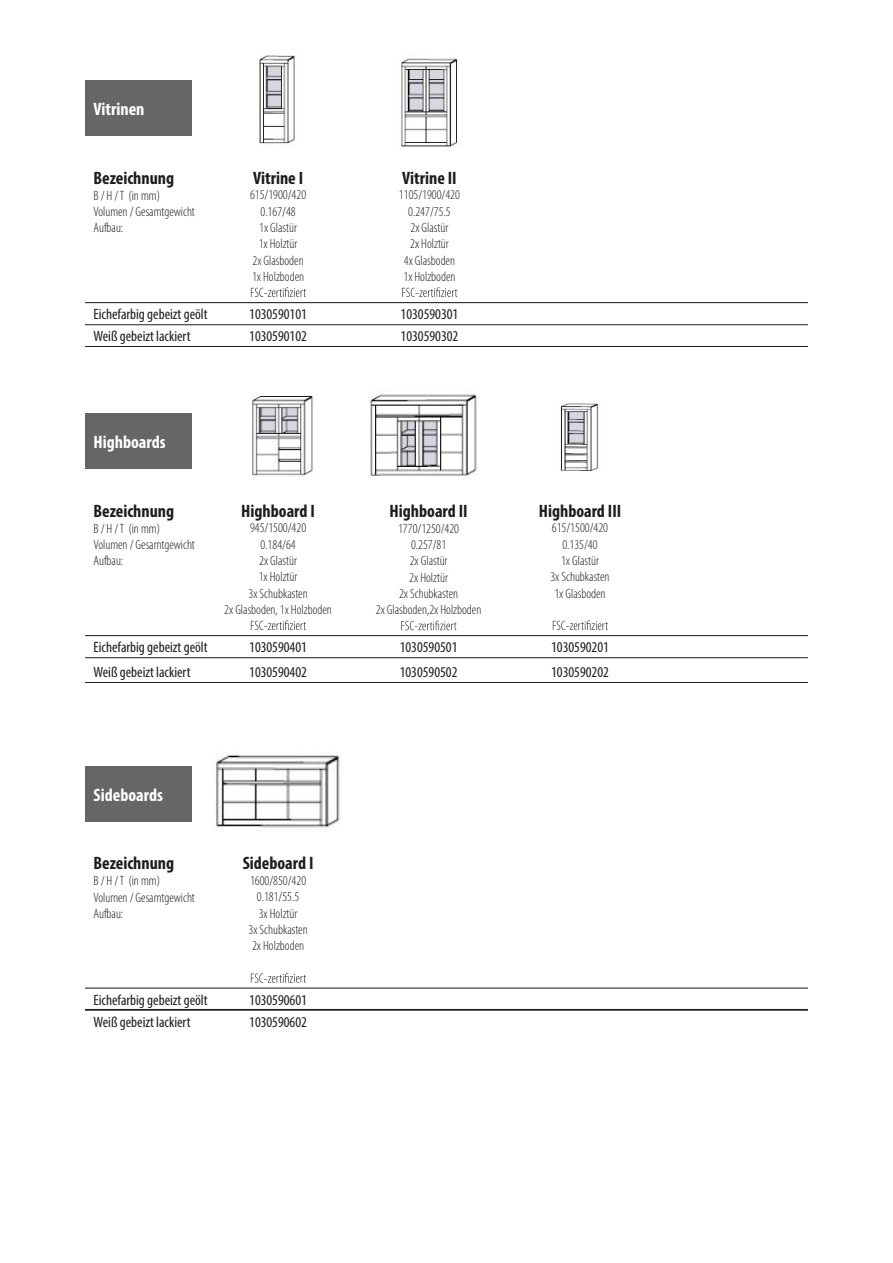
<style>
.page{position:relative;width:893px;height:1263px;background:#fff}
.page>*{position:absolute;margin:0;border:0;box-sizing:border-box;transform-origin:0 0}
.t1{font:700 condensed 18px "Myriad Pro";color:#1d1d1b}
.t2{font:700 condensed 18px "Myriad Pro";color:#fff}
.t3{font:condensed 15px/21.8px "Myriad Pro";color:#1d1d1b}
.t4{font:300 condensed 13.5px/16.2px "Myriad Pro";color:#1d1d1b;text-align:center}
</style>
<div class="page">
<div style="left:85px;top:81px;width:106px;height:55px;background:#666665"></div>
<hr style="left:85px;top:302px;width:723px;height:1px;background:#1d1d1b">
<hr style="left:85px;top:324px;width:723px;height:1px;background:#1d1d1b">
<hr style="left:85px;top:346px;width:723px;height:1px;background:#1d1d1b">
<div style="left:85px;top:766px;width:106px;height:55px;background:#666665"></div>
<hr style="left:85px;top:987px;width:723px;height:2px;background:#1d1d1b">
<hr style="left:85px;top:1010px;width:723px;height:1px;background:#1d1d1b">
<hr style="left:85px;top:1009px;width:723px;height:1px;background:#1d1d1b">
<div style="left:85px;top:414px;width:106px;height:55px;background:#666665"></div>
<hr style="left:85px;top:635px;width:723px;height:1px;background:#1d1d1b">
<hr style="left:85px;top:657px;width:723px;height:1px;background:#1d1d1b">
<hr style="left:85px;top:682px;width:723px;height:1px;background:#1d1d1b">
<img style="left:259px;top:55px;width:36px;height:89px">
<svg style="left:251px;top:287px;width:55px;height:10px"></svg>
<img style="left:401px;top:58px;width:56px;height:89px">
<svg style="left:402px;top:287px;width:55px;height:10px"></svg>
<img style="left:251px;top:394px;width:62px;height:82px">
<svg style="left:251px;top:620px;width:55px;height:10px"></svg>
<img style="left:370px;top:394px;width:107px;height:82px">
<svg style="left:401px;top:621px;width:55px;height:9px"></svg>
<img style="left:560px;top:403px;width:39px;height:68px">
<svg style="left:553px;top:620px;width:55px;height:10px"></svg>
<img style="left:215px;top:753px;width:125px;height:77px">
<svg style="left:251px;top:973px;width:55px;height:10px"></svg>
<h1 class="t2" style="left:94px;top:98px;width:52px">Vitrinen</h1>
<h1 class="t1" style="left:94px;top:167px;width:82px">Bezeichnung</h1>
<p class="t4" style="left:94px;top:187px;width:103px;text-align:left">B / H /T (in mm)<br>Volumen / Gesamtgewicht<br>Aufbau:</p>
<p class="t3" style="left:94px;top:303px;width:116px">Eichefarbig gebeizt geölt<br>Weiß gebeizt lackiert</p>
<h1 class="t1" style="left:253px;top:166px;width:52px">Vitrine I</h1>
<p class="t4" style="left:252px;top:219px;width:54px">1x Glastür<br>1x Holztür<br>2x Glasboden<br>1x Holzboden</p>
<p class="t3" style="left:249px;top:303px;width:59px">1030590101<br>1030590102</p>
<p class="t4" style="left:250px;top:187px;width:58px">615/1900/420<br>0.167/48</p>
<h1 class="t2" style="left:94px;top:431px;width:74px">Highboards</h1>
<h1 class="t1" style="left:94px;top:499px;width:82px">Bezeichnung</h1>
<p class="t4" style="left:94px;top:520px;width:103px;text-align:left">B / H /T (in mm)<br>Volumen / Gesamtgewicht<br>Aufbau:</p>
<p class="t3" style="left:94px;top:635px;width:116px;line-height:24.8px">Eichefarbig gebeizt geölt<br>Weiß gebeizt lackiert</p>
<h1 class="t1" style="left:241px;top:499px;width:75px">Highboard I</h1>
<p class="t4" style="left:224px;top:552px;width:109px">2x Glastür<br>1x Holztür<br>3x Schubkasten<br>2x Glasboden, 1x Holzboden</p>
<p class="t3" style="left:249px;top:634px;width:59px;line-height:24.8px">1030590401<br>1030590402</p>
<p class="t4" style="left:250px;top:519px;width:58px">945/1500/420<br>0.184/64</p>
<h1 class="t2" style="left:94px;top:783px;width:71px">Sideboards</h1>
<h1 class="t1" style="left:94px;top:852px;width:82px">Bezeichnung</h1>
<p class="t4" style="left:94px;top:873px;width:103px;text-align:left">B / H /T (in mm)<br>Volumen / Gesamtgewicht<br>Aufbau:</p>
<p class="t3" style="left:94px;top:989px;width:116px">Eichefarbig gebeizt geölt<br>Weiß gebeizt lackiert</p>
<h1 class="t1" style="left:243px;top:852px;width:72px">Sideboard I</h1>
<p class="t4" style="left:248px;top:905px;width:61px">3x Holztür<br>3x Schubkasten<br>2x Holzboden</p>
<p class="t4" style="left:250px;top:872px;width:58px">1600/850/420<br>0.181/55.5</p>
<p class="t3" style="left:249px;top:989px;width:59px">1030590601<br>1030590602</p>
<h1 class="t1" style="left:402px;top:166px;width:56px">Vitrine II</h1>
<p class="t4" style="left:403px;top:219px;width:54px">2x Glastür<br>2x Holztür<br>4x Glasboden<br>1x Holzboden</p>
<p class="t3" style="left:401px;top:303px;width:59px">1030590301<br>1030590302</p>
<p class="t4" style="left:399px;top:187px;width:63px">1105/1900/420<br>0.247/75.5</p>
<h1 class="t1" style="left:390px;top:499px;width:80px">Highboard II</h1>
<p class="t4" style="left:376px;top:553px;width:107px">2x Glastür<br>2x Holztür<br>2x Schubkasten<br>2x Glasboden,2x Holzboden</p>
<p class="t3" style="left:400px;top:635px;width:59px;line-height:24.8px">1030590501<br>1030590502</p>
<p class="t4" style="left:398px;top:520px;width:63px">1770/1250/420<br>0.257/81</p>
<h1 class="t1" style="left:539px;top:499px;width:84px">Highboard III</h1>
<p class="t4" style="left:550px;top:552px;width:61px">1x Glastür<br>3x Schubkasten<br>1x Glasboden</p>
<p class="t4" style="left:552px;top:519px;width:58px">615/1500/420<br>0.135/40</p>
<p class="t3" style="left:551px;top:634px;width:59px;line-height:24.8px">1030590201<br>1030590202</p>
</div>
